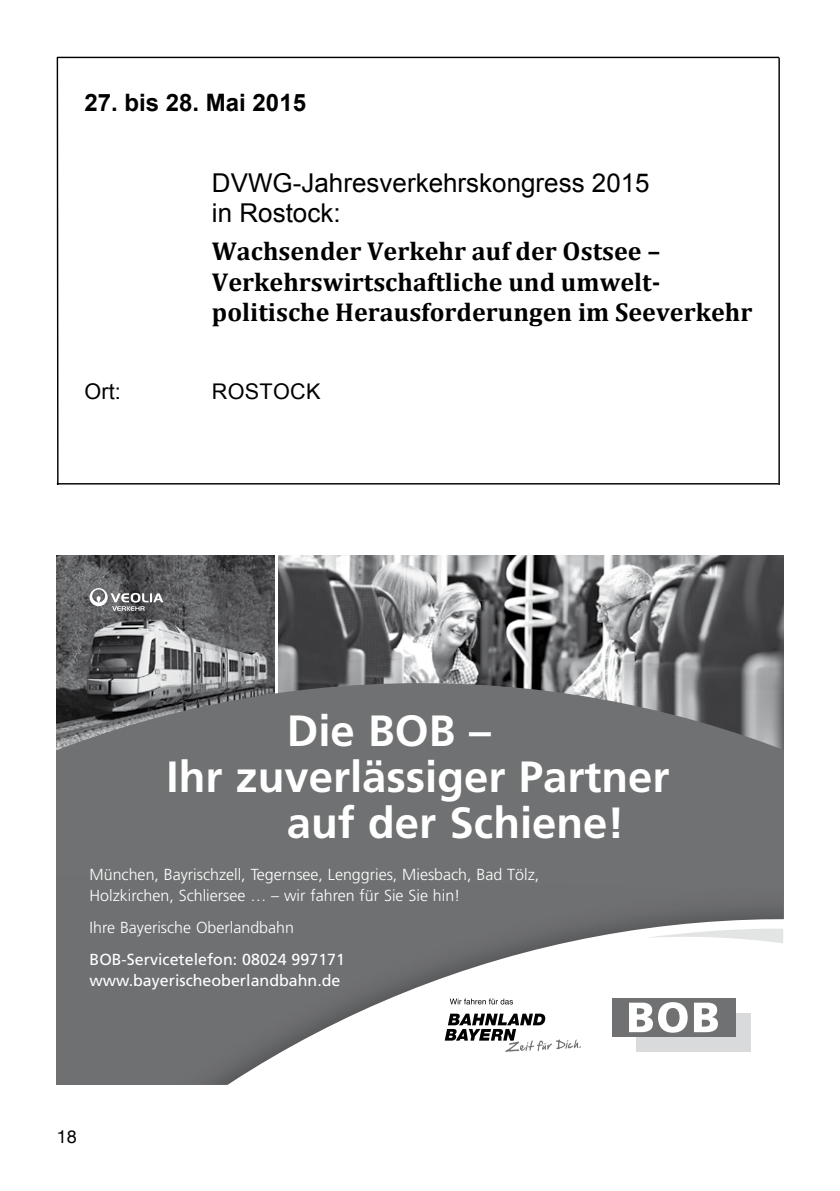
<style>
.page{position:relative;width:840px;height:1191px;background:#fff}
.page>*{position:absolute;margin:0;border:0;box-sizing:border-box;transform-origin:0 0}
.t1{font:700 43.6px "Frutiger LT";color:#fff}
.t2{font:700 26px/30.4px "Cambria";color:#000}
.t3{font:26px/29.8px "Arial";color:#000}
.t4{font:700 24px "Arial";color:#000}
.t5{font:21.6px "Arial";letter-spacing:.015em;color:#000}
.t6{font:18px "Helvetica Neue";color:#000}
.t7{font:300 16px/21.4px "Frutiger LT";color:#fff}
.t8{font:16px/21.4px "Frutiger LT";color:#fff}
</style>
<div class="page">
<hr style="left:58px;top:57px;width:720px;height:1px;background:#000">
<hr style="left:778px;top:58px;width:1px;height:426px;background:#000">
<hr style="left:57px;top:483px;width:720px;height:1px;background:#000">
<hr style="left:57px;top:57px;width:2px;height:427px;background:#000">
<img style="left:57px;top:555px;width:217px;height:128px">
<img style="left:278px;top:555px;width:504px;height:128px">
<svg style="left:57px;top:683px;width:725px;height:193px;background:#707172"></svg>
<div style="left:57px;top:876px;width:725px;height:33px;background:#6f7072"></div>
<div style="left:57px;top:909px;width:725px;height:175px;background:#6f7072"></div>
<svg style="left:228px;top:927px;width:554px;height:157px"></svg>
<svg style="left:89px;top:588px;width:74px;height:23px;background:#818283"></svg>
<div style="left:611px;top:998px;width:139px;height:53px;background:#fff"></div>
<div style="left:635px;top:1012px;width:115px;height:39px;background:#d9dadb"></div>
<div style="left:611px;top:998px;width:124px;height:38px;background:#707172"></div>
<svg style="left:629px;top:1002px;width:58px;height:30px"></svg>
<svg style="left:694px;top:1002px;width:23px;height:30px"></svg>
<svg style="left:444px;top:1013px;width:136px;height:39px"></svg>
<svg style="left:449px;top:998px;width:63px;height:6px"></svg>
<h3 class="t4" style="left:84px;top:87px;width:223px">27. bis 28. Mai 2015</h3>
<h2 class="t3" style="left:212px;top:168px;width:439px">DVWG-Jahresverkehrskongress 2015 in Rostock:</h2>
<h2 class="t2" style="left:212px;top:235px;width:541px">Wachsender Verkehr auf der Ostsee –<br>Verkehrswirtschaftliche und umwelt--‐ politische Herausforderungen im Seeverkehr</h2>
<h3 class="t5" style="left:84px;top:377px;width:38px">Ort:</h3>
<h3 class="t5" style="left:212px;top:377px;width:110px">ROSTOCK</h3>
<h1 class="t1" style="left:287px;top:705px;width:205px">Die BOB –</h1>
<h1 class="t1" style="left:166px;top:751px;width:504px">Ihr zuverlässiger Partner</h1>
<h1 class="t1" style="left:287px;top:797px;width:339px">auf der Schiene!</h1>
<p class="t7" style="left:89px;top:863px;width:451px">München, Bayrischzell, Tegernsee, Lenggries, Miesbach, Bad Tölz,<br>Holzkirchen, Schliersee … – wir fahren für Sie Sie hin!</p>
<p class="t7" style="left:89px;top:917px;width:206px">Ihre Bayerische Oberlandbahn</p>
<p class="t8" style="left:89px;top:948px;width:257px">BOB-Servicetelefon: 08024 997171 www.bayerischeoberlandbahn.de</p>
<p class="t6" style="left:57px;top:1125px;width:22px">18</p>
</div>
